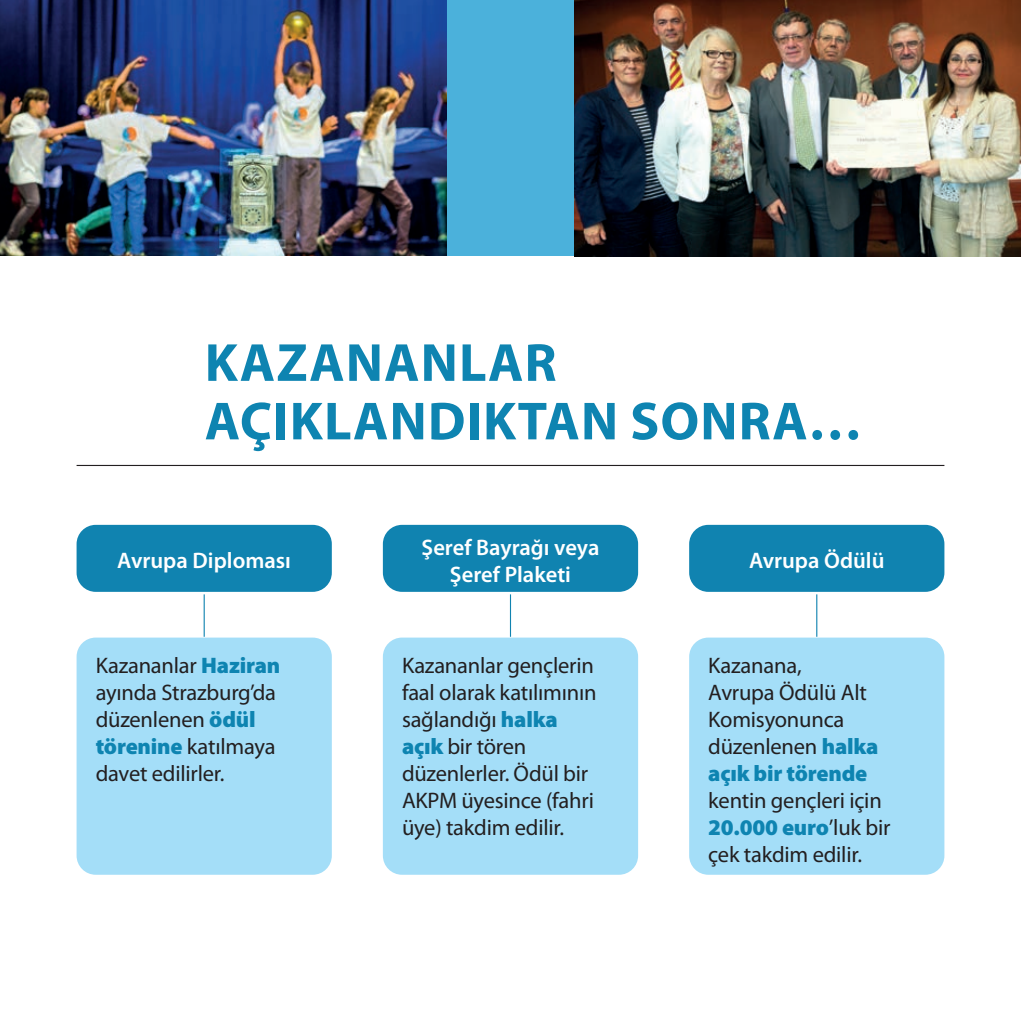
<style>
.page{position:relative;width:1021px;height:1021px;background:#fff}
.page>*{position:absolute;margin:0;border:0;box-sizing:border-box;transform-origin:0 0}
.t1{font:700 54px/58.5px "Myriad Pro";letter-spacing:.02em;color:#0e84b1}
.t2{font:22.5px/27px "Myriad Pro";letter-spacing:-.01em;color:#231f20}
.t3{font:600 22.5px/27px "Myriad Pro";color:#fff;text-align:center}
.s1{font-weight:900;color:#0e84b1}
</style>
<div class="page">
<div style="left:77px;top:637px;width:255px;height:237px;background:#a4def8;border-radius:19px"></div>
<div style="left:383px;top:637px;width:255px;height:237px;background:#a4def8;border-radius:19px"></div>
<div style="left:689px;top:637px;width:255px;height:237px;background:#a4def8;border-radius:19px"></div>
<div style="left:77px;top:525px;width:255px;height:67px;background:#1083b0;border-radius:19px"></div>
<div style="left:383px;top:525px;width:255px;height:67px;background:#1083b0;border-radius:19px"></div>
<div style="left:689px;top:525px;width:255px;height:67px;background:#1083b0;border-radius:19px"></div>
<hr style="left:77px;top:465px;width:867px;height:1px;background:#231f20">
<hr style="left:204px;top:594px;width:1px;height:42px;background:#1083b0">
<hr style="left:816px;top:594px;width:1px;height:42px;background:#1083b0">
<hr style="left:510px;top:594px;width:1px;height:42px;background:#1083b0">
<div style="left:0;top:0;width:1020px;height:255px;background:#4bb1db"></div>
<img style="left:0;top:0;width:446px;height:255px">
<img style="left:574px;top:0;width:446px;height:256px">
<h1 class="t1" style="left:205px;top:331px;width:659px">KAZANANLAR<br>AÇIKLANDIKTAN SONRA…</h1>
<p class="t3" style="left:117px;top:546px;width:175px">Avrupa Diploması</p>
<p class="t3" style="left:421px;top:533px;width:179px">Şeref Bayrağı veya<br>Şeref Plaketi</p>
<p class="t3" style="left:749px;top:546px;width:137px">Avrupa Ödülü</p>
<p class="t2" style="left:96px;top:651px;width:186px">Kazananlar <span class="s1">Haziran </span>ayında Strazburg’da düzenlenen <span class="s1">ödül törenine</span> katılmaya davet edilirler.</p>
<p class="t2" style="left:402px;top:651px;width:196px">Kazananlar gençlerin faal olarak katılımının sağlandığı <span class="s1">halka açık</span> bir tören düzenlerler. Ödül bir<br>AKPM üyesince (fahri üye) takdim edilir.</p>
<p class="t2" style="left:708px;top:651px;width:172px">Kazanana,<br>Avrupa Ödülü Alt<br>Komisyonunca düzenlenen <span class="s1">halka açık bir törende</span></p>
<p class="t2" style="left:708px;top:786px;width:184px">kentin gençleri için<br><span class="s1">20.000 euro</span>’luk bir çek takdim edilir.</p>
</div>
